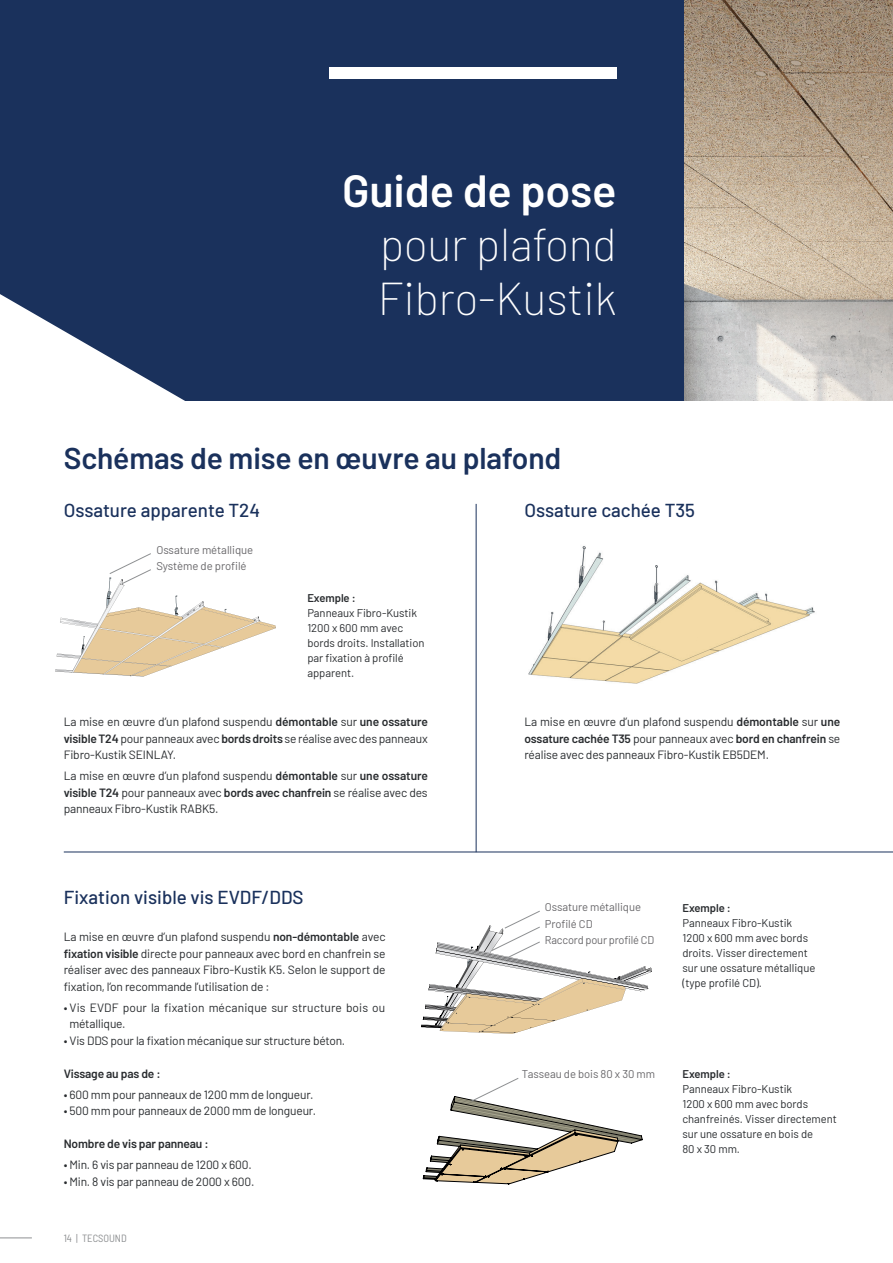
<style>
.page{position:relative;width:893px;height:1263px;background:#fff}
.page>*{position:absolute;margin:0;border:0;box-sizing:border-box;transform-origin:0 0}
.t1{font:200 45px/54px "Barlow";letter-spacing:-.005em;color:#fff}
.t2{font:600 45px "Barlow";letter-spacing:-.005em;color:#fff}
.t3{font:600 30px "Barlow";letter-spacing:-.005em;color:#1a315c}
.t4{font:500 18.75px "Barlow";color:#1a315c}
.t5{font:12px/16.5px "Barlow";letter-spacing:-.015em;color:#292c2f;text-align:justify}
.t6{font:12px/16.5px "Barlow";letter-spacing:.01em;color:#292c2f}
.t7{font:600 12px "Barlow";letter-spacing:-.015em;color:#292c2f}
.t8{font:11.4px/16.6px "Barlow";letter-spacing:-.005em;color:#68676a}
.t9{font:11.25px/15px "Barlow";letter-spacing:-.005em;color:#292c2f}
.t10{font:11.25px/16.5px "Barlow";letter-spacing:-.01em;color:#68676a}
.t11{font:600 11.25px "Barlow";letter-spacing:-.005em;color:#292c2f}
.t12{font:semi-condensed 10.5px "Barlow";color:#8e9092}
.s1{font-weight:600}
</style>
<div class="page">
<img style="left:528px;top:546px;width:287px;height:138px">
<hr style="left:64px;top:852px;width:829px;height:1px;background:#1a315c">
<svg style="left:55px;top:553px;width:221px;height:123px"></svg>
<svg style="left:423px;top:1078px;width:219px;height:106px"></svg>
<svg style="left:421px;top:911px;width:231px;height:123px"></svg>
<hr style="left:476px;top:504px;width:1px;height:348px;background:#1a315c">
<div style="left:0;top:0;width:685px;height:401px;background:#1a315c"></div>
<div style="left:329px;top:67px;width:273px;height:12px;background:#fff"></div>
<svg style="left:0;top:294px;width:185px;height:107px"></svg>
<img style="left:685px;top:0;width:208px;height:401px">
<div style="left:343px;top:67px;width:274px;height:12px;background:#fff"></div>
<hr style="left:0;top:1237px;width:32px;height:1px;background:#8e9092">
<h1 class="t2" style="left:342px;top:158px;width:276px">Guide de pose</h1>
<h1 class="t1" style="left:378px;top:214px;width:240px">pour plafond<br>Fibro-Kustik</h1>
<h2 class="t3" style="left:64px;top:436px;width:499px">Schémas de mise en œuvre au plafond</h2>
<h3 class="t4" style="left:64px;top:496px;width:198px">Ossature apparente T24</h3>
<h3 class="t4" style="left:524px;top:496px;width:172px">Ossature cachée T35</h3>
<p class="t8" style="left:156px;top:540px;width:98px">Ossature métallique<br>Système de profilé</p>
<p class="t11" style="left:307px;top:589px;width:50px">Exemple :</p>
<p class="t9" style="left:307px;top:604px;width:119px">Panneaux Fibro-Kustik<br>1200 x 600 mm avec bords droits. Installation par fixation à profilé apparent.</p>
<p class="t5" style="left:64px;top:712px;width:366px">La mise en œuvre d’un plafond suspendu <span class="s1">démontable</span> sur <span class="s1">une ossature visible T24</span> pour panneaux avec <span class="s1">bords droits</span> se réalise avec des panneaux Fibro-Kustik SEINLAY.</p>
<p class="t5" style="left:64px;top:766px;width:366px">La mise en œuvre d’un plafond suspendu <span class="s1">démontable</span> sur <span class="s1">une ossature visible T24</span> pour panneaux avec <span class="s1">bords avec chanfrein</span> se réalise avec des panneaux Fibro-Kustik RABK5.</p>
<h3 class="t4" style="left:64px;top:884px;width:241px">Fixation visible vis EVDF/DDS</h3>
<p class="t5" style="left:64px;top:928px;width:323px">La mise en œuvre d’un plafond suspendu <span class="s1">non-démontable</span> avec <span class="s1">fixation visible</span> directe pour panneaux avec bord en chanfrein se réaliser avec des panneaux Fibro-Kustik K5. Selon le support de fixation, l’on recommande l’utilisation de :</p>
<p class="t6" style="left:70px;top:998px;width:317px;text-indent:-6px">• Vis EVDF pour la fixation mécanique sur structure bois ou métallique.</p>
<p class="t5" style="left:64px;top:1031px;width:283px">• Vis DDS pour la fixation mécanique sur structure béton.</p>
<p class="t7" style="left:64px;top:1064px;width:98px">Vissage au pas de :</p>
<p class="t5" style="left:64px;top:1085px;width:251px">• 600 mm pour panneaux de 1200 mm de longueur.</p>
<p class="t5" style="left:64px;top:1102px;width:254px">• 500 mm pour panneaux de 2000 mm de longueur.</p>
<p class="t7" style="left:64px;top:1135px;width:146px">Nombre de vis par panneau :</p>
<p class="t5" style="left:64px;top:1156px;width:189px">• Min. 6 vis par panneau de 1200 x 600.</p>
<p class="t5" style="left:64px;top:1172px;width:192px">• Min. 8 vis par panneau de 2000 x 600.</p>
<p class="t12" style="left:64px;top:1230px;width:64px">14 | TECSOUND</p>
<p class="t5" style="left:524px;top:712px;width:317px">La mise en œuvre d’un plafond suspendu <span class="s1">démontable</span> sur <span class="s1">une ossature cachée T35</span> pour panneaux avec <span class="s1">bord en chanfrein</span> se réalise avec des panneaux Fibro-Kustik EB5DEM.</p>
<p class="t10" style="left:545px;top:898px;width:111px">Ossature métallique<br>Profilé CD<br>Raccord pour profilé CD</p>
<p class="t11" style="left:682px;top:899px;width:50px">Exemple :</p>
<p class="t9" style="left:682px;top:914px;width:134px">Panneaux Fibro-Kustik<br>1200 x 600 mm avec bords droits. Visser directement sur une ossature métallique (type profilé CD).</p>
<p class="t10" style="left:522px;top:1065px;width:135px">Tasseau de bois 80 x 30 mm</p>
<p class="t11" style="left:682px;top:1066px;width:50px">Exemple :</p>
<p class="t9" style="left:682px;top:1081px;width:156px">Panneaux Fibro-Kustik<br>1200 x 600 mm avec bords chanfreinés. Visser directement sur une ossature en bois de<br>80 x 30 mm.</p>
</div>
